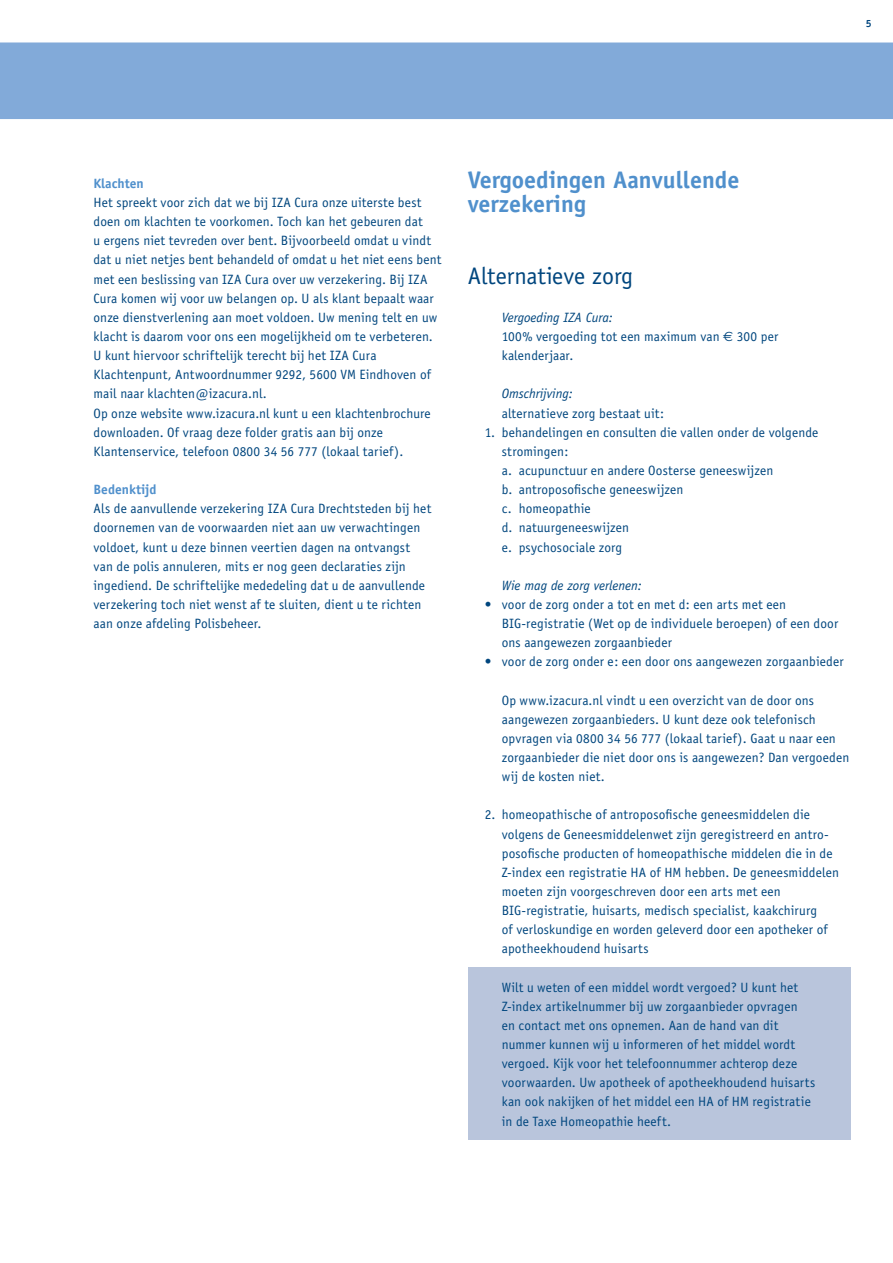
<style>
.page{position:relative;width:893px;height:1263px;background:#fff}
.page>*{position:absolute;margin:0;border:0;box-sizing:border-box;transform-origin:0 0}
.t1{font:700 24px/24px "Officina Sans";color:#5090cc}
.t2{font:24px "Officina Sans";color:#00467e}
.t3{font:13.5px/19.2px "Officina Sans";letter-spacing:.01em;color:#00467e}
.t4{font:italic 13.5px "Officina Sans";color:#00467e}
.t5{font:700 13.5px "Officina Sans";color:#5090cc}
.t6{font:700 10.5px "Officina Sans";color:#00467e}
.s1{font-style:italic}
.s2{font-family:"Euro Sans"}
</style>
<div class="page">
<div style="left:0;top:42px;width:893px;height:77px;background:#82aad9"></div>
<div style="left:468px;top:967px;width:382px;height:173px;background:#b9c5dc"></div>
<p class="t6" style="left:866px;top:17px;width:7px">5</p>
<p class="t5" style="left:94px;top:175px;width:52px">Klachten</p>
<p class="t3" style="left:94px;top:193px;width:349px">Het spreekt voor zich dat we bij IZA Cura onze uiterste best doen om klachten te voorkomen. Toch kan het gebeuren dat<br>u ergens niet tevreden over bent. Bijvoorbeeld omdat u vindt dat u niet netjes bent behandeld of omdat u het niet eens bent met een beslissing van IZA Cura over uw verzekering. Bij IZA Cura komen wij voor uw belangen op. U als klant bepaalt waar onze dienstverlening aan moet voldoen. Uw mening telt en uw klacht is daarom voor ons een mogelijkheid om te verbeteren.<br>U kunt hiervoor schriftelijk terecht bij het IZA Cura Klachtenpunt, Antwoordnummer 9292, 5600 VM Eindhoven of mail naar klachten@izacura.nl.<br>Op onze website www.izacura.nl kunt u een klachtenbrochure downloaden. Of vraag deze folder gratis aan bij onze Klantenservice, telefoon 0800 34 56 777 (lokaal tarief).</p>
<p class="t5" style="left:94px;top:481px;width:65px">Bedenktijd</p>
<p class="t3" style="left:94px;top:499px;width:339px">Als de aanvullende verzekering IZA Cura Drechtsteden bij het doornemen van de voorwaarden niet aan uw verwachtingen voldoet, kunt u deze binnen veertien dagen na ontvangst van de polis annuleren, mits er nog geen declaraties zijn ingediend. De schriftelijke mededeling dat u de aanvullende verzekering toch niet wenst af te sluiten, dient u te richten aan onze afdeling Polisbeheer.</p>
<h1 class="t1" style="left:468px;top:168px;width:273px">Vergoedingen Aanvullende verzekering</h1>
<h1 class="t2" style="left:468px;top:261px;width:167px">Alternatieve zorg</h1>
<p class="t3" style="left:502px;top:308px;width:278px"><span class="s1">Vergoeding IZA Cura:<br></span>100% vergoeding tot een maximum van <span class="s2">€</span> 300 per kalenderjaar.</p>
<p class="t4" style="left:502px;top:386px;width:72px">Omschrijving:</p>
<p class="t3" style="left:502px;top:403px;width:164px">alternatieve zorg bestaat uit:</p>
<p class="t3" style="left:502px;top:423px;width:318px;text-indent:-17px">1. behandelingen en consulten die vallen onder de volgende stromingen:<br>a. acupunctuur en andere Oosterse geneeswijzen<br>b. antroposofische geneeswijzen<br>c. homeopathie<br>d. natuurgeneeswijzen<br>e. psychosociale zorg</p>
<p class="t4" style="left:502px;top:577px;width:142px">Wie mag de zorg verlenen:</p>
<p class="t3" style="left:502px;top:595px;width:338px;text-indent:-17px">• voor de zorg onder a tot en met d: een arts met een<br>BIG-registratie (Wet op de individuele beroepen) of een door ons aangewezen zorgaanbieder</p>
<p class="t3" style="left:485px;top:652px;width:360px">• voor de zorg onder e: een door ons aangewezen zorgaanbieder</p>
<p class="t3" style="left:502px;top:690px;width:349px">Op www.izacura.nl vindt u een overzicht van de door ons aangewezen zorgaanbieders. U kunt deze ook telefonisch opvragen via 0800 34 56 777 (lokaal tarief). Gaat u naar een zorgaanbieder die niet door ons is aangewezen? Dan vergoeden wij de kosten niet.</p>
<p class="t3" style="left:502px;top:805px;width:339px;text-indent:-17px">2. homeopathische of antroposofische geneesmiddelen die volgens de Geneesmiddelenwet zijn geregistreerd en antro&shy;posofische producten of homeopathische middelen die in de Z-index een registratie HA of HM hebben. De geneesmiddelen moeten zijn voorgeschreven door een arts met een BIG-registratie, huisarts, medisch specialist, kaakchirurg<br>of verloskundige en worden geleverd door een apotheker of apotheekhoudend huisarts</p>
<p class="t3" style="left:502px;top:977px;width:315px">Wilt u weten of een middel wordt vergoed? U kunt het Z-index artikelnummer bij uw zorgaanbieder opvragen<br>en contact met ons opnemen. Aan de hand van dit nummer kunnen wij u informeren of het middel wordt vergoed. Kijk voor het telefoonnummer achterop deze voorwaarden. Uw apotheek of apotheekhoudend huisarts kan ook nakijken of het middel een HA of HM registratie in de Taxe Homeopathie heeft.</p>
</div>
